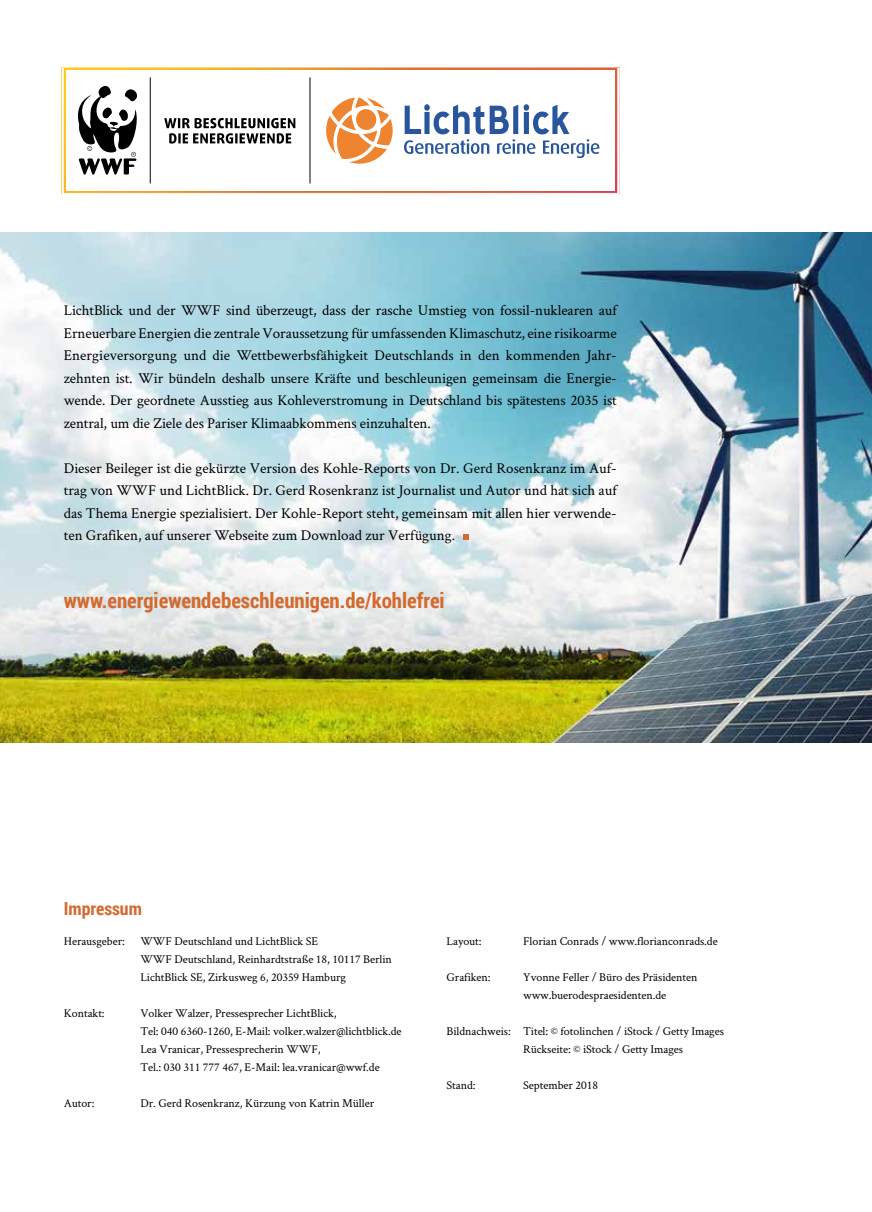
<style>
.page{position:relative;width:872px;height:1212px;background:#fff}
.page>*{position:absolute;margin:0;border:0;box-sizing:border-box;transform-origin:0 0}
.t1{font:700 21px "Roboto Condensed";color:#d36a30}
.t2{font:700 18px "Roboto Condensed";color:#d36a30}
.t3{font:15px/22.5px "Crimson Text";letter-spacing:-.005em;color:#000;text-align:justify}
.t4{font:12px/18px "Crimson Text";letter-spacing:-.005em;color:#000}
</style>
<div class="page">
<img style="left:0;top:233px;width:872px;height:510px">
<svg style="left:62px;top:68px;width:558px;height:126px"></svg>
<svg style="left:463px;top:534px;width:6px;height:6px"></svg>
<p class="t3" style="left:64px;top:298px;width:554px">LichtBlick und der WWF sind überzeugt, dass der rasche Umstieg von fossil-nuklearen auf Erneuerbare Energien die zentrale Voraussetzung für umfassenden Klimaschutz, eine risikoarme Energieversorgung und die Wettbewerbsfähigkeit Deutschlands in den kommenden Jahr&shy;zehnten ist. Wir bündeln deshalb unsere Kräfte und beschleunigen gemeinsam die Energie&shy;wende. Der geordnete Ausstieg aus Kohleverstromung in Deutschland bis spätestens 2035 ist zentral, um die Ziele des Pariser Klimaabkommens einzuhalten.</p>
<p class="t3" style="left:64px;top:456px;width:554px">Dieser Beileger ist die gekürzte Version des Kohle-Reports von Dr. Gerd Rosenkranz im Auf&shy;trag von WWF und LichtBlick. Dr. Gerd Rosenkranz ist Journalist und Autor und hat sich auf das Thema Energie spezialisiert. Der Kohle-Report steht, gemeinsam mit allen hier verwende&shy;ten Grafiken, auf unserer Webseite zum Download zur Verfügung.</p>
<h1 class="t1" style="left:64px;top:585px;width:382px">www.energiewendebeschleunigen.de/kohlefrei</h1>
<p class="t2" style="left:64px;top:896px;width:80px">Impressum</p>
<p class="t4" style="left:64px;top:932px;width:63px">Herausgeber:</p>
<p class="t4" style="left:140px;top:932px;width:253px">WWF Deutschland und LichtBlick SE<br>WWF Deutschland, Reinhardtstraße 18, 10117 Berlin<br>LichtBlick SE, Zirkusweg 6, 20359 Hamburg</p>
<p class="t4" style="left:64px;top:1004px;width:42px">Kontakt:</p>
<p class="t4" style="left:140px;top:1004px;width:263px">Volker Walzer, Pressesprecher LichtBlick,<br>Tel: 040 6360-1260, E-Mail: volker.walzer@lichtblick.de Lea Vranicar, Pressesprecherin WWF,<br>Tel.: 030 311 777 467, E-Mail: lea.vranicar@wwf.de</p>
<p class="t4" style="left:64px;top:1094px;width:32px">Autor:</p>
<p class="t4" style="left:140px;top:1094px;width:235px">Dr. Gerd Rosenkranz, Kürzung von Katrin Müller</p>
<p class="t4" style="left:446px;top:932px;width:37px">Layout:</p>
<p class="t4" style="left:523px;top:932px;width:196px">Florian Conrads / www.florianconrads.de</p>
<p class="t4" style="left:446px;top:968px;width:45px">Grafiken:</p>
<p class="t4" style="left:523px;top:968px;width:176px">Yvonne Feller / Büro des Präsidenten www.buerodespraesidenten.de</p>
<p class="t4" style="left:523px;top:1022px;width:202px;text-indent:-76px">Bildnachweis: Titel: © fotolinchen / iStock / Getty Images<br>Rückseite: © iStock / Getty Images</p>
<p class="t4" style="left:446px;top:1076px;width:31px">Stand:</p>
<p class="t4" style="left:523px;top:1076px;width:76px">September 2018</p>
</div>
